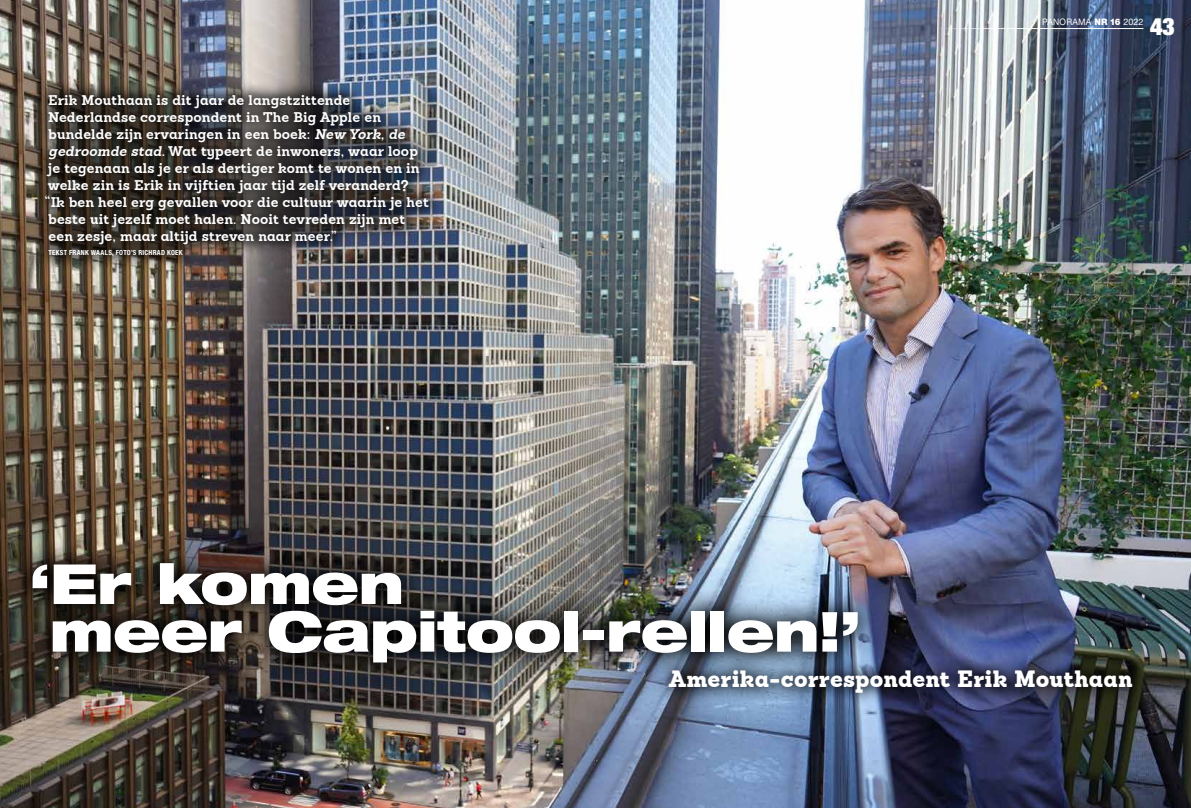
<style>
.page{position:relative;width:1191px;height:808px;background:#fff}
.page>*{position:absolute;margin:0;border:0;box-sizing:border-box;transform-origin:0 0}
.t1{font:900 expanded 55.3px/47.7px "Helvetica Neue LT Std";letter-spacing:-.015em;color:#fff}
.t2{font:900 condensed 24px "Helvetica Neue LT Std";color:#fff}
.t3{font:900 23px "Sanchez W03";letter-spacing:.005em;color:#fff}
.t4{font:700 14px/17px "Sanchez W03";letter-spacing:.01em;color:#fff}
.t5{font:9px "Helvetica Neue LT Std";letter-spacing:.03em;color:#fff;scale:.95 1}
.t6{font:700 condensed 7px "Helvetica Neue LT Std";letter-spacing:.03em;color:#fff}
.s1{font-style:italic}
.s2{font-weight:900}
</style>
<div class="page">
<img style="left:0;top:0;width:1191px;height:808px">
<div style="left:31px;top:80px;width:412px;height:191px;background:#000;opacity:.8"></div>
<img style="left:9px;top:540px;width:872px;height:146px">
<img style="left:654px;top:655px;width:493px;height:52px">
<hr style="left:938px;top:28px;width:205px;height:1px;background:#fff">
<p class="t4" style="left:45px;top:92px;width:385px">Erik Mouthaan is dit jaar de langstzittende Nederlandse correspondent in The Big Apple en bundelde zijn ervaringen in een boek: <span class="s1">New York,de gedroomde stad</span>. Wat typeert de inwoners, waar loop je tegenaan als je er als dertiger komt te wonen en in welke zin is Erik in vijftien jaar tijd zelf veranderd? “Ik ben heel erg gevallen voor die cultuur waarin je het beste uit jezelf moet halen. Nooit tevreden zijn met een zesje, maar altijd streven naar meer.”</p>
<p class="t6" style="left:49px;top:248px;width:135px">TEKST FRANK WAALS, FOTO’S RICHRAD KOEK</p>
<p class="t5" style="left:1042px;top:16px;width:108px">PANORAMA <span class="s2">NR 16</span> 2022</p>
<h2 class="t2" style="left:1150px;top:11px;width:26px">43</h2>
<h1 class="t1" style="left:49px;top:558px;width:813px;text-indent:-21px">‘Er komen<br>meer Capitool-rellen!’</h1>
<h3 class="t3" style="left:669px;top:662px;width:465px">Amerika-correspondent Erik Mouthaan</h3>
</div>
